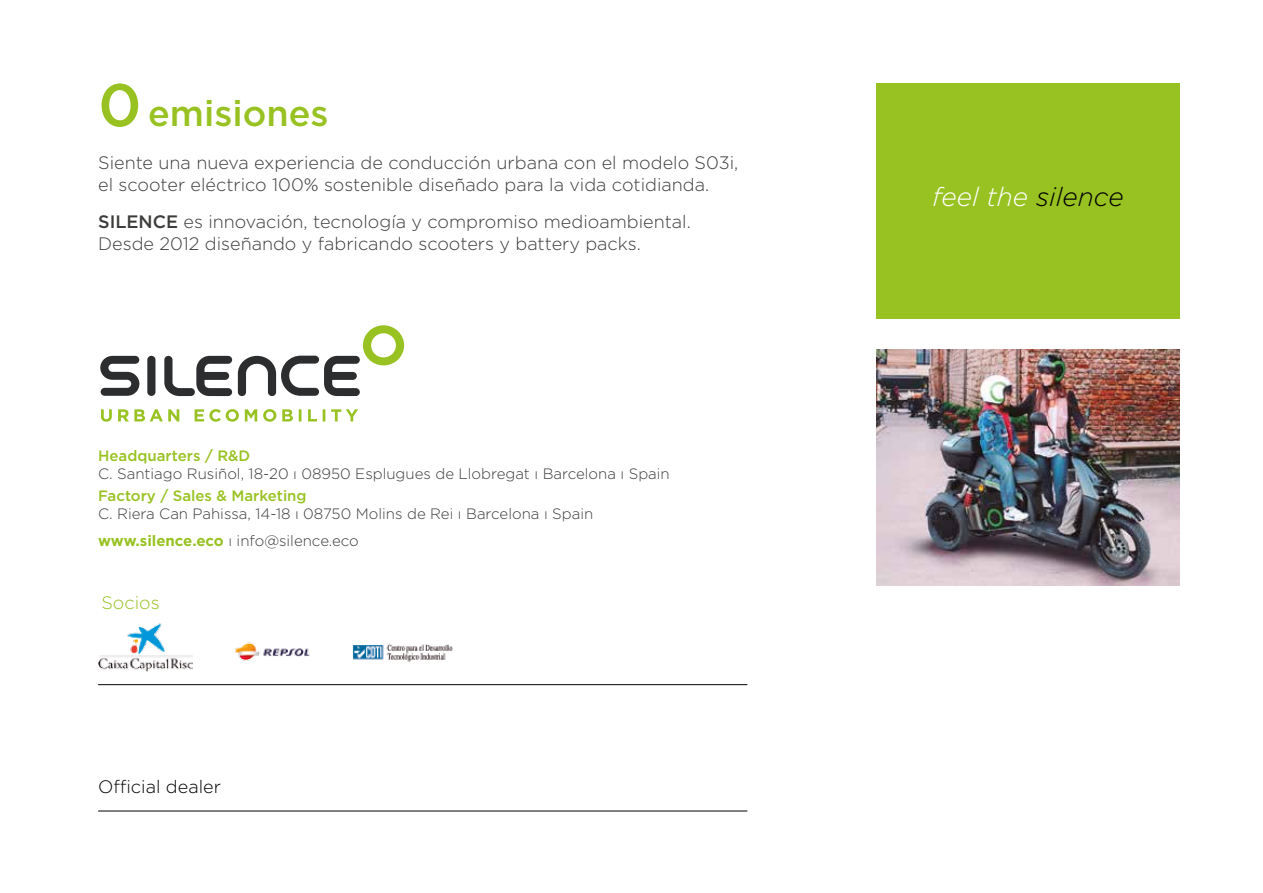
<style>
.page{position:relative;width:1263px;height:893px;background:#fff}
.page>*{position:absolute;margin:0;border:0;box-sizing:border-box;transform-origin:0 0}
.t1{font:500 36px "Gotham";color:#98c222}
.t2{font:italic 300 26.4px "Gotham";color:#fff}
.t3{font:300 18px/21.6px "Gotham";color:#3c3c3b}
.t4{font:300 18px "Gotham";color:#000}
.t5{font:300 18px "Gotham";color:#98c222}
.t6{font:300 15px/26.5px "Gotham";color:#3c3c3b}
.t7{font:500 15px "Gotham";color:#98c222}
.s1{font-size:60px}
.s2{font-weight:500}
.s3{font-weight:700;color:#98c222}
.s4{color:#000}
</style>
<div class="page">
<img style="left:876px;top:349px;width:304px;height:236px">
<div style="left:876px;top:83px;width:304px;height:235px;background:#98c222"></div>
<img style="left:353px;top:644px;width:100px;height:17px">
<img style="left:98px;top:623px;width:95px;height:49px">
<img style="left:235px;top:642px;width:75px;height:19px">
<hr style="left:98px;top:811px;width:649px;height:1px;background:#000">
<hr style="left:98px;top:684px;width:649px;height:1px;background:#000">
<svg style="left:100px;top:325px;width:304px;height:71px"></svg>
<svg style="left:101px;top:409px;width:257px;height:13px"></svg>
<h1 class="t1" style="left:98px;top:90px;width:232px"><span class="s1">0</span> emisiones</h1>
<p class="t3" style="left:98px;top:152px;width:642px">Siente una nueva experiencia de conducción urbana con el modelo S03i, el scooter eléctrico 100% sostenible diseñado para la vida cotidianda.</p>
<p class="t3" style="left:98px;top:211px;width:594px"><span class="s2">SILENCE</span> es innovación, tecnología y compromiso medioambiental.<br>Desde 2012 diseñando y fabricando scooters y battery packs.</p>
<p class="t7" style="left:98px;top:446px;width:154px">Headquarters / R&amp;D</p>
<p class="t6" style="left:98px;top:460px;width:573px">C. Santiago Rusiñol, 18-20 ı 08950 Esplugues de Llobregat ı Barcelona ı Spain</p>
<p class="t7" style="left:98px;top:486px;width:210px">Factory / Sales &amp; Marketing</p>
<p class="t6" style="left:98px;top:500px;width:497px">C. Riera Can Pahissa, 14-18 ı 08750 Molins de Rei ı Barcelona ı Spain <span class="s3">www.silence.eco</span> ı info@silence.eco</p>
<p class="t5" style="left:101px;top:591px;width:60px">Socios</p>
<p class="t4" style="left:98px;top:775px;width:124px">Official dealer</p>
<h2 class="t2" style="left:932px;top:180px;width:193px">feel the <span class="s4">silence</span></h2>
</div>
